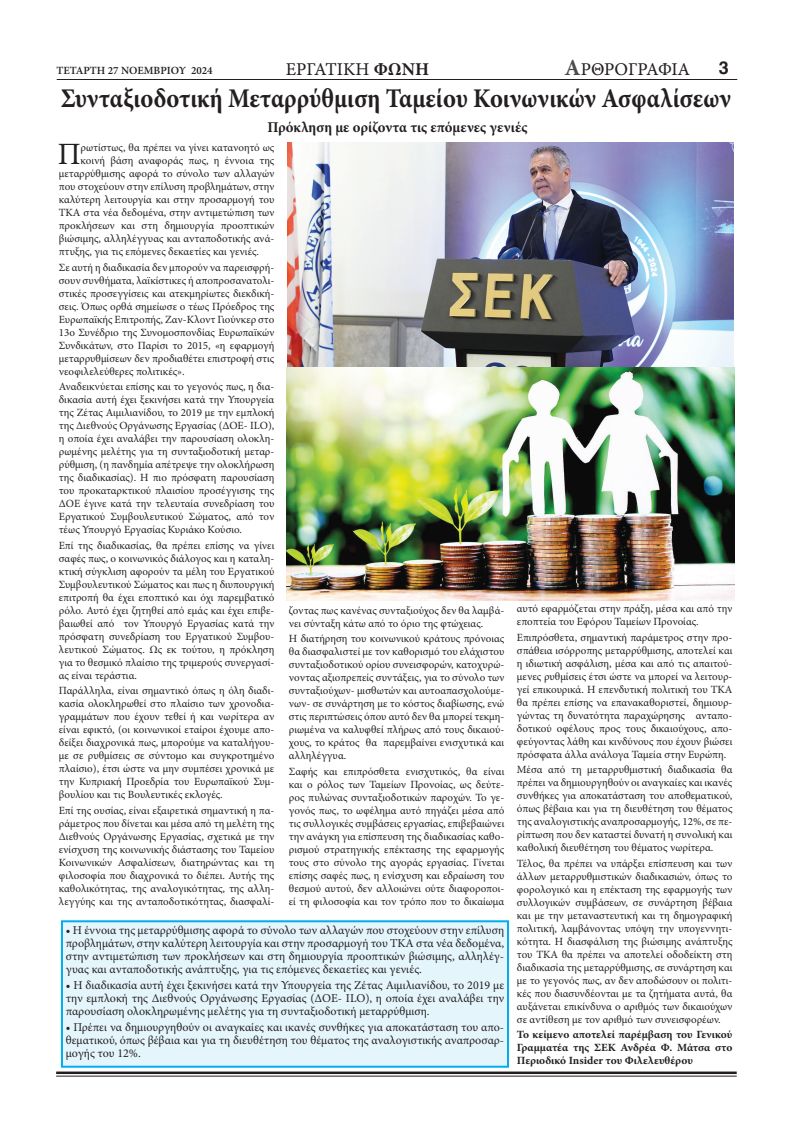
<style>
.page{position:relative;width:794px;height:1134px;background:#fff}
.page>*{position:absolute;margin:0;border:0;box-sizing:border-box;transform-origin:0 0}
.t1{font:31px "Minion Pro";color:#231f20}
.t2{font:700 27px "Minion Pro";color:#231f20;scale:.91 1}
.t3{font:18px "Minion Pro Capt";letter-spacing:-.01em;color:#231f20}
.t4{font:700 18px "Helvetica";color:#231f20}
.t5{font:700 15px "Minion Pro";color:#231f20}
.t6{font:12px/13px "Minion Pro";color:#231f20;text-align:justify}
.t7{font:11px/13px "Minion Pro";color:#231f20;text-align:justify}
.t8{font:700 11px/13px "Minion Pro";color:#231f20;text-align:justify;scale:1.04 1}
.t9{font:600 11px "Minion Pro";color:#231f20}
.s1{font-family:"Minion Pro";font-weight:700}
.s2{font-family:"Minion Pro";font-weight:700;font-size:23px;color:#4b4c4d}
</style>
<div class="page">
<div style="left:62px;top:921px;width:446px;height:146px;background:#e5f5fc"></div>
<div style="left:61px;top:920px;width:448px;height:148px;border:2px solid #00aeef"></div>
<img style="left:286px;top:143px;width:448px;height:457px">
<hr style="left:56px;top:1071px;width:680px;height:3px;background:#231f20">
<hr style="left:56px;top:1076px;width:680px;height:1px;background:#231f20">
<hr style="left:57px;top:79px;width:680px;height:1px;background:#231f20">
<p class="t9" style="left:56px;top:63px;width:158px">ΤΕΤΑΡΤΗ 27 ΝΟΕΜΒΡΙΟΥ 2024</p>
<p class="t3" style="left:286px;top:58px;width:145px">ΕΡΓΑΤΙΚΗ <span class="s1">ΦΩΝΗ</span></p>
<p class="t3" style="left:564px;top:58px;width:127px"><span class="s2">Α</span>ΡΘΡΟΓΡΑΦΙΑ</p>
<p class="t4" style="left:719px;top:57px;width:12px">3</p>
<p class="t2" style="left:61px;top:80px;width:738px">Συνταξιοδοτική Μεταρρύθμιση Ταμείου Κοινωνικών Ασφαλίσεων</p>
<p class="t5" style="left:267px;top:117px;width:261px">Πρόκληση με ορίζοντα τις επόμενες γενιές</p>
<p class="t1" style="left:58px;top:133px;width:24px">Π</p>
<p class="t7" style="left:81px;top:141px;width:195px">ρωτίστως, θα πρέπει να γίνει κατανοητό ως</p>
<p class="t7" style="left:81px;top:154px;width:195px">κοινή βάση αναφοράς πως, η έννοια της</p>
<p class="t7" style="left:59px;top:167px;width:217px">μεταρρύθμισης αφορά το σύνολο των αλλαγών</p>
<p class="t7" style="left:59px;top:180px;width:217px">που στοχεύουν στην επίλυση προβλημάτων, στην</p>
<p class="t7" style="left:59px;top:193px;width:217px">καλύτερη λειτουργία και στην προσαρμογή του</p>
<p class="t7" style="left:59px;top:206px;width:217px">ΤΚΑ στα νέα δεδομένα, στην αντιμετώπιση των</p>
<p class="t7" style="left:59px;top:219px;width:217px">προκλήσεων και στη δημιουργία προοπτικών</p>
<p class="t7" style="left:59px;top:232px;width:217px">βιώσιμης, αλληλέγγυας και ανταποδοτικής ανά-</p>
<p class="t7" style="left:59px;top:245px;width:202px">πτυξης, για τις επόμενες δεκαετίες και γενιές.</p>
<p class="t7" style="left:59px;top:261px;width:217px">Σε αυτή η διαδικασία δεν μπορούν να παρεισφρή&shy;σουν συνθήματα, λαϊκίστικες ή αποπροσανατολι&shy;στικές προσεγγίσεις και ατεκμηρίωτες διεκδική&shy;σεις. Όπως ορθά σημείωσε ο τέως Πρόεδρος της Ευρωπαϊκής Επιτροπής, Ζαν-Κλοντ Γιούνκερ στο 13o Συνέδριο της Συνομοσπονδίας Ευρωπαϊκών Συνδικάτων, στο Παρίσι το 2015, «η εφαρμογή μεταρρυθμίσεων δεν προδιαθέτει επιστροφή στις νεοφιλελεύθερες πολιτικές».</p>
<p class="t7" style="left:59px;top:380px;width:217px">Αναδεικνύεται επίσης και το γεγονός πως, η δια&shy;δικασία αυτή έχει ξεκινήσει κατά την Υπουργεία της Ζέτας Αιμιλιανίδου, το 2019 με την εμπλοκή της Διεθνούς Οργάνωσης Εργασίας (ΔΟΕ- ILO), η οποία έχει αναλάβει την παρουσίαση ολοκλη&shy;ρωμένης μελέτης για τη συνταξιοδοτική μεταρ&shy;ρύθμιση, (η πανδημία απέτρεψε την ολοκλήρωση της διαδικασίας). Η πιο πρόσφατη παρουσίαση του προκαταρκτικού πλαισίου προσέγγισης της ΔΟΕ έγινε κατά την τελευταία συνεδρίαση του Εργατικού Συμβουλευτικού Σώματος, από τον τέως Υπουργό Εργασίας Κυριάκο Κούσιο.</p>
<p class="t7" style="left:59px;top:539px;width:217px">Επί της διαδικασίας, θα πρέπει επίσης να γίνει σαφές πως, ο κοινωνικός διάλογος και η καταλη&shy;κτική σύγκλιση αφορούν τα μέλη του Εργατικού Συμβουλευτικού Σώματος και πως η διυπουργική επιτροπή θα έχει εποπτικό και όχι παρεμβατικό ρόλο. Αυτό έχει ζητηθεί από εμάς και έχει επιβε&shy;βαιωθεί από τον Υπουργό Εργασίας κατά την πρόσφατη συνεδρίαση του Εργατικού Συμβου&shy;λευτικού Σώματος. Ως εκ τούτου, η πρόκληση για το θεσμικό πλαίσιο της τριμερούς συνεργασί&shy;ας είναι τεράστια.</p>
<p class="t7" style="left:59px;top:684px;width:217px">Παράλληλα, είναι σημαντικό όπως η όλη διαδι&shy;κασία ολοκληρωθεί στο πλαίσιο των χρονοδια&shy;γραμμάτων που έχουν τεθεί ή και νωρίτερα αν είναι εφικτό, (οι κοινωνικοί εταίροι έχουμε απο&shy;δείξει διαχρονικά πως, μπορούμε να καταλήγου&shy;με σε ρυθμίσεις σε σύντομο και συγκροτημένο πλαίσιο), έτσι ώστε να μην συμπέσει χρονικά με την Κυπριακή Προεδρία του Ευρωπαϊκού Συμ&shy;βουλίου και τις Βουλευτικές εκλογές.</p>
<p class="t7" style="left:59px;top:803px;width:217px">Επί της ουσίας, είναι εξαιρετικά σημαντική η πα&shy;ράμετρος που δίνεται και μέσα από τη μελέτη της Διεθνούς Οργάνωσης Εργασίας, σχετικά με την ενίσχυση της κοινωνικής διάστασης του Ταμείου Κοινωνικών Ασφαλίσεων, διατηρώντας και τη φιλοσοφία που διαχρονικά το διέπει. Αυτής της καθολικότητας, της αναλογικότητας, της αλλη&shy;λεγγύης και της ανταποδοτικότητας, διασφαλί-</p>
<p class="t7" style="left:289px;top:604px;width:217px">ζοντας πως κανένας συνταξιούχος δεν θα λαμβά&shy;νει σύνταξη κάτω από το όριο της φτώχειας.</p>
<p class="t7" style="left:289px;top:632px;width:217px">Η διατήρηση του κοινωνικού κράτους πρόνοιας θα διασφαλιστεί με τον καθορισμό του ελάχιστου συνταξιοδοτικού ορίου συνεισφορών, κατοχυρώ&shy;νοντας αξιοπρεπείς συντάξεις, για το σύνολο των συνταξιούχων- μισθωτών και αυτοαπασχολούμε&shy;νων- σε συνάρτηση με το κόστος διαβίωσης, ενώ στις περιπτώσεις όπου αυτό δεν θα μπορεί τεκμη&shy;ριωμένα να καλυφθεί πλήρως από τους δικαιού&shy;χους, το κράτος θα παρεμβαίνει ενισχυτικά και αλληλέγγυα.</p>
<p class="t7" style="left:289px;top:765px;width:217px">Σαφής και επιπρόσθετα ενισχυτικός, θα είναι και ο ρόλος των Ταμείων Προνοίας, ως δεύτε&shy;ρος πυλώνας συνταξιοδοτικών παροχών. Το γε&shy;γονός πως, το ωφέλημα αυτό πηγάζει μέσα από τις συλλογικές συμβάσεις εργασίας, επιβεβαιώνει την ανάγκη για επίσπευση της διαδικασίας καθο&shy;ρισμού στρατηγικής επέκτασης της εφαρμογής τους στο σύνολο της αγοράς εργασίας. Γίνεται επίσης σαφές πως, η ενίσχυση και εδραίωση του θεσμού αυτού, δεν αλλοιώνει ούτε διαφοροποι&shy;εί τη φιλοσοφία και τον τρόπο που το δικαίωμα</p>
<p class="t6" style="left:66px;top:924px;width:440px">• Η έννοια της μεταρρύθμισης αφορά το σύνολο των αλλαγών που στοχεύουν στην επίλυση προβλημάτων, στην καλύτερη λειτουργία και στην προσαρμογή του ΤΚΑ στα νέα δεδομένα, στην αντιμετώπιση των προκλήσεων και στη δημιουργία προοπτικών βιώσιμης, αλληλέγ&shy;γυας και ανταποδοτικής ανάπτυξης, για τις επόμενες δεκαετίες και γενιές.</p>
<p class="t6" style="left:66px;top:978px;width:440px">• Η διαδικασία αυτή έχει ξεκινήσει κατά την Υπουργεία της Ζέτας Αιμιλιανίδου, το 2019 με την εμπλοκή της Διεθνούς Οργάνωσης Εργασίας (ΔΟΕ- ILO), η οποία έχει αναλάβει την παρουσίαση ολοκληρωμένης μελέτης για τη συνταξιοδοτική μεταρρύθμιση.</p>
<p class="t6" style="left:66px;top:1020px;width:440px">• Πρέπει να δημιουργηθούν οι αναγκαίες και ικανές συνθήκες για αποκατάσταση του απο&shy;θεματικού, όπως βέβαια και για τη διευθέτηση του θέματος της αναλογιστικής αναπροσαρ&shy;μογής του 12%.</p>
<p class="t7" style="left:517px;top:602px;width:217px">αυτό εφαρμόζεται στην πράξη, μέσα και από την εποπτεία του Εφόρου Ταμείων Προνοίας.</p>
<p class="t7" style="left:517px;top:631px;width:217px">Επιπρόσθετα, σημαντική παράμετρος στην προ&shy;σπάθεια ισόρροπης μεταρρύθμισης, αποτελεί και η ιδιωτική ασφάλιση, μέσα και από τις απαιτού&shy;μενες ρυθμίσεις έτσι ώστε να μπορεί να λειτουρ&shy;γεί επικουρικά. Η επενδυτική πολιτική του ΤΚΑ θα πρέπει επίσης να επανακαθοριστεί, δημιουρ&shy;γώντας τη δυνατότητα παραχώρησης ανταπο&shy;δοτικού οφέλους προς τους δικαιούχους, απο&shy;φεύγοντας λάθη και κινδύνους που έχουν βιώσει πρόσφατα άλλα ανάλογα Ταμεία στην Ευρώπη.</p>
<p class="t7" style="left:517px;top:763px;width:217px">Μέσα από τη μεταρρυθμιστική διαδικασία θα πρέπει να δημιουργηθούν οι αναγκαίες και ικανές συνθήκες για αποκατάσταση του αποθεματικού, όπως βέβαια και για τη διευθέτηση του θέματος της αναλογιστικής αναπροσαρμογής, 12%, σε πε&shy;ρίπτωση που δεν καταστεί δυνατή η συνολική και καθολική διευθέτηση του θέματος νωρίτερα.</p>
<p class="t7" style="left:517px;top:857px;width:217px">Τέλος, θα πρέπει να υπάρξει επίσπευση και των άλλων μεταρρυθμιστικών διαδικασιών, όπως το φορολογικό και η επέκταση της εφαρμογής των συλλογικών συμβάσεων, σε συνάρτηση βέβαια και με την μεταναστευτική και τη δημογραφική πολιτική, λαμβάνοντας υπόψη την υπογεννητι&shy;κότητα. Η διασφάλιση της βιώσιμης ανάπτυξης του ΤΚΑ θα πρέπει να αποτελεί οδοδείκτη στη διαδικασία της μεταρρύθμισης, σε συνάρτηση και με το γεγονός πως, αν δεν αποδώσουν οι πολιτι&shy;κές που διασυνδέονται με τα ζητήματα αυτά, θα αυξάνεται επικίνδυνα ο αριθμός των δικαιούχων σε αντίθεση με τον αριθμό των συνεισφορέων.</p>
<p class="t8" style="left:517px;top:1028px;width:209px">Το κείμενο αποτελεί παρέμβαση του Γενικού Γραμματέα της ΣΕΚ Ανδρέα Φ. Μάτσα στο Περιοδικό Insider του Φιλελευθέρου</p>
</div>
